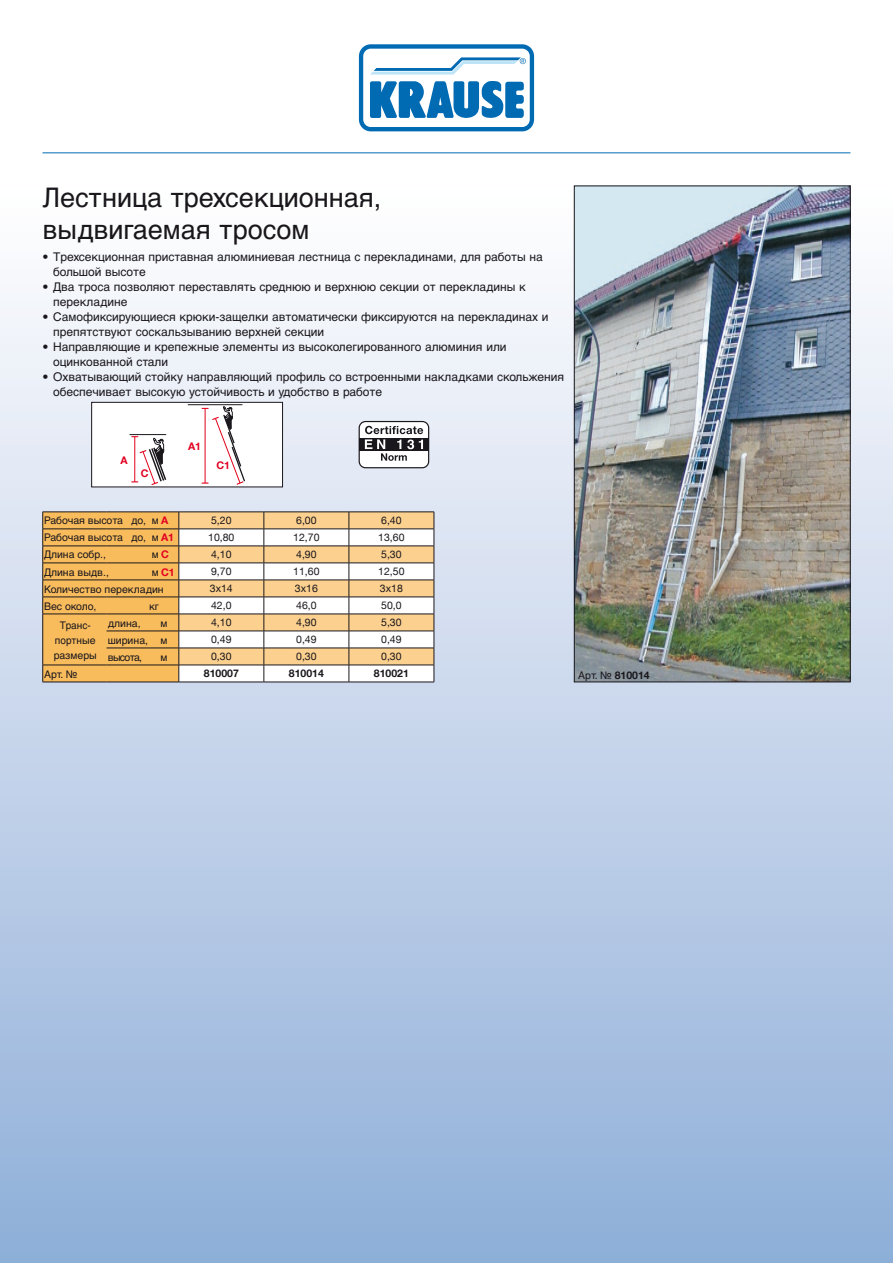
<style>
.page{position:relative;width:893px;height:1263px;background:#fff}
.page>*{position:absolute;margin:0;border:0;box-sizing:border-box;transform-origin:0 0}
.t1{font:27px/32.2px "Helvetica Cyr Upright";color:#1a171c}
.t2{font:12px/15px "Helvetica Cyr Upright";color:#1a171c}
.t3{font:10.5px "Helvetica Cyr Upright";color:#1a171c}
.t4{font:10.5px "Helvetica Neue LT";color:#1a171c}
.t5{font:700 10.5px "Helvetica Neue LT";color:#1a171c}
.t6{font:10.5px/15px "Helvetica Cyr Upright";color:#1a171c;text-align:center;scale:.95 1}
.t7{font:700 10.5px "Helvetica Neue LT";color:#e20020}
.s1{font-family:"Helvetica Neue LT";font-weight:700;color:#e20020}
.s2{font-family:"Helvetica Cyr Upright";font-weight:400;color:#1a171c}
.s3{font-family:"Helvetica Cyr Upright";font-weight:400}
</style>
<div class="page">
<div style="left:0;top:185px;width:893px;height:1078px;background:linear-gradient(to bottom,#fffdfd,#8fafd9)"></div>
<hr style="left:43px;top:153px;width:807px;height:1px;background:#006ab3">
<svg style="left:357px;top:43px;width:179px;height:90px"></svg>
<svg style="left:359px;top:44px;width:175px;height:87px"></svg>
<img style="left:576px;top:188px;width:272px;height:492px">
<div style="left:574px;top:186px;width:276px;height:496px;border:1px solid #1a171c"></div>
<div style="left:359px;top:421px;width:70px;height:47px;background:#fff;border-radius:6px"></div>
<div style="left:359px;top:421px;width:70px;height:47px;border:1px solid #1a171c;border-radius:6px"></div>
<div style="left:359px;top:438px;width:70px;height:13px;background:#1a171c"></div>
<svg style="left:365px;top:426px;width:58px;height:35px"></svg>
<div style="left:92px;top:402px;width:191px;height:85px;background:#fff"></div>
<hr style="left:188px;top:404px;width:54px;height:1px;background:#1a171c">
<svg style="left:202px;top:406px;width:43px;height:79px"></svg>
<hr style="left:130px;top:434px;width:36px;height:1px;background:#1a171c">
<svg style="left:131px;top:436px;width:36px;height:49px"></svg>
<div style="left:91px;top:402px;width:192px;height:85px;border:1px solid #1a171c"></div>
<hr style="left:43px;top:682px;width:64px;height:1px;background:#1a171c">
<hr style="left:107px;top:682px;width:72px;height:1px;background:#1a171c">
<hr style="left:179px;top:682px;width:85px;height:1px;background:#1a171c">
<hr style="left:264px;top:682px;width:85px;height:1px;background:#1a171c">
<hr style="left:349px;top:682px;width:85px;height:1px;background:#1a171c">
<svg style="left:42px;top:512px;width:393px;height:170px"></svg>
<h1 class="t1" style="left:43px;top:181px;width:340px">Лестница трехсекционная, выдвигаемая тросом</h1>
<p class="t2" style="left:53px;top:250px;width:491px;text-indent:-11px">• Трехсекционная приставная алюминиевая лестница с перекладинами, для работы на большой высоте</p>
<p class="t2" style="left:53px;top:280px;width:474px;text-indent:-11px">• Два троса позволяют переставлять среднюю и верхнюю секции от перекладины к перекладине</p>
<p class="t2" style="left:53px;top:310px;width:497px;text-indent:-11px">• Самофиксирующиеся крюки-защелки автоматически фиксируются на перекладинах и препятствуют соскальзыванию верхней секции</p>
<p class="t2" style="left:53px;top:340px;width:455px;text-indent:-11px">• Направляющие и крепежные элементы из высоколегированного алюминия или оцинкованной стали</p>
<p class="t2" style="left:53px;top:370px;width:512px;text-indent:-11px">• Охватывающий стойку направляющий профиль со встроенными накладками скольжения обеспечивает высокую устойчивость и удобство в работе</p>
<p class="t7" style="left:121px;top:454px;width:9px">A</p>
<p class="t7" style="left:141px;top:467px;width:9px">C</p>
<p class="t7" style="left:188px;top:440px;width:15px">A1</p>
<p class="t7" style="left:216px;top:458px;width:15px">C1</p>
<p class="t3" style="left:44px;top:515px;width:126px">Рабочая высота до, м <span class="s1">A</span></p>
<p class="t4" style="left:211px;top:514px;width:22px">5,20</p>
<p class="t4" style="left:296px;top:514px;width:22px">6,00</p>
<p class="t4" style="left:381px;top:514px;width:22px">6,40</p>
<p class="t3" style="left:44px;top:532px;width:132px">Рабочая высота до, м <span class="s1">A1</span></p>
<p class="t4" style="left:208px;top:531px;width:28px">10,80</p>
<p class="t4" style="left:293px;top:531px;width:28px">12,70</p>
<p class="t4" style="left:378px;top:531px;width:28px">13,60</p>
<p class="t3" style="left:44px;top:549px;width:64px">Длина собр.,</p>
<p class="t3" style="left:152px;top:549px;width:18px">м<span class="s1">C</span></p>
<p class="t4" style="left:211px;top:548px;width:22px">4,10</p>
<p class="t4" style="left:296px;top:548px;width:22px">4,90</p>
<p class="t4" style="left:381px;top:548px;width:22px">5,30</p>
<p class="t3" style="left:44px;top:566px;width:66px">Длина выдв.,</p>
<p class="t7" style="left:152px;top:565px;width:24px"><span class="s2">м</span>C1</p>
<p class="t4" style="left:211px;top:565px;width:22px">9,70</p>
<p class="t4" style="left:293px;top:565px;width:28px">11,60</p>
<p class="t4" style="left:378px;top:565px;width:28px">12,50</p>
<p class="t3" style="left:44px;top:583px;width:121px">Количество перекладин</p>
<p class="t4" style="left:210px;top:582px;width:24px">3x14</p>
<p class="t4" style="left:295px;top:582px;width:24px">3x16</p>
<p class="t4" style="left:380px;top:582px;width:24px">3x18</p>
<p class="t3" style="left:44px;top:600px;width:54px">Вес около,</p>
<p class="t3" style="left:149px;top:600px;width:11px">кг</p>
<p class="t4" style="left:211px;top:599px;width:22px">42,0</p>
<p class="t4" style="left:296px;top:599px;width:22px">46,0</p>
<p class="t4" style="left:381px;top:599px;width:22px">50,0</p>
<p class="t6" style="left:54px;top:617px;width:47px">Транс&shy;портные размеры</p>
<p class="t3" style="left:108px;top:617px;width:34px">длина,</p>
<p class="t3" style="left:161px;top:617px;width:8px">м</p>
<p class="t4" style="left:211px;top:616px;width:22px">4,10</p>
<p class="t4" style="left:296px;top:616px;width:22px">4,90</p>
<p class="t4" style="left:381px;top:616px;width:22px">5,30</p>
<p class="t3" style="left:108px;top:634px;width:61px">ширина, м</p>
<p class="t4" style="left:211px;top:633px;width:22px">0,49</p>
<p class="t4" style="left:296px;top:633px;width:22px">0,49</p>
<p class="t4" style="left:381px;top:633px;width:22px">0,49</p>
<p class="t3" style="left:108px;top:651px;width:36px">высота,</p>
<p class="t3" style="left:161px;top:651px;width:8px">м</p>
<p class="t4" style="left:211px;top:650px;width:22px">0,30</p>
<p class="t4" style="left:296px;top:650px;width:22px">0,30</p>
<p class="t4" style="left:381px;top:650px;width:22px">0,30</p>
<p class="t3" style="left:44px;top:668px;width:34px">Арт. №</p>
<p class="t5" style="left:204px;top:667px;width:37px">810007</p>
<p class="t5" style="left:289px;top:667px;width:37px">810014</p>
<p class="t5" style="left:374px;top:667px;width:37px">810021</p>
<p class="t5" style="left:578px;top:668px;width:73px"><span class="s3">Арт. №</span> 810014</p>
</div>
